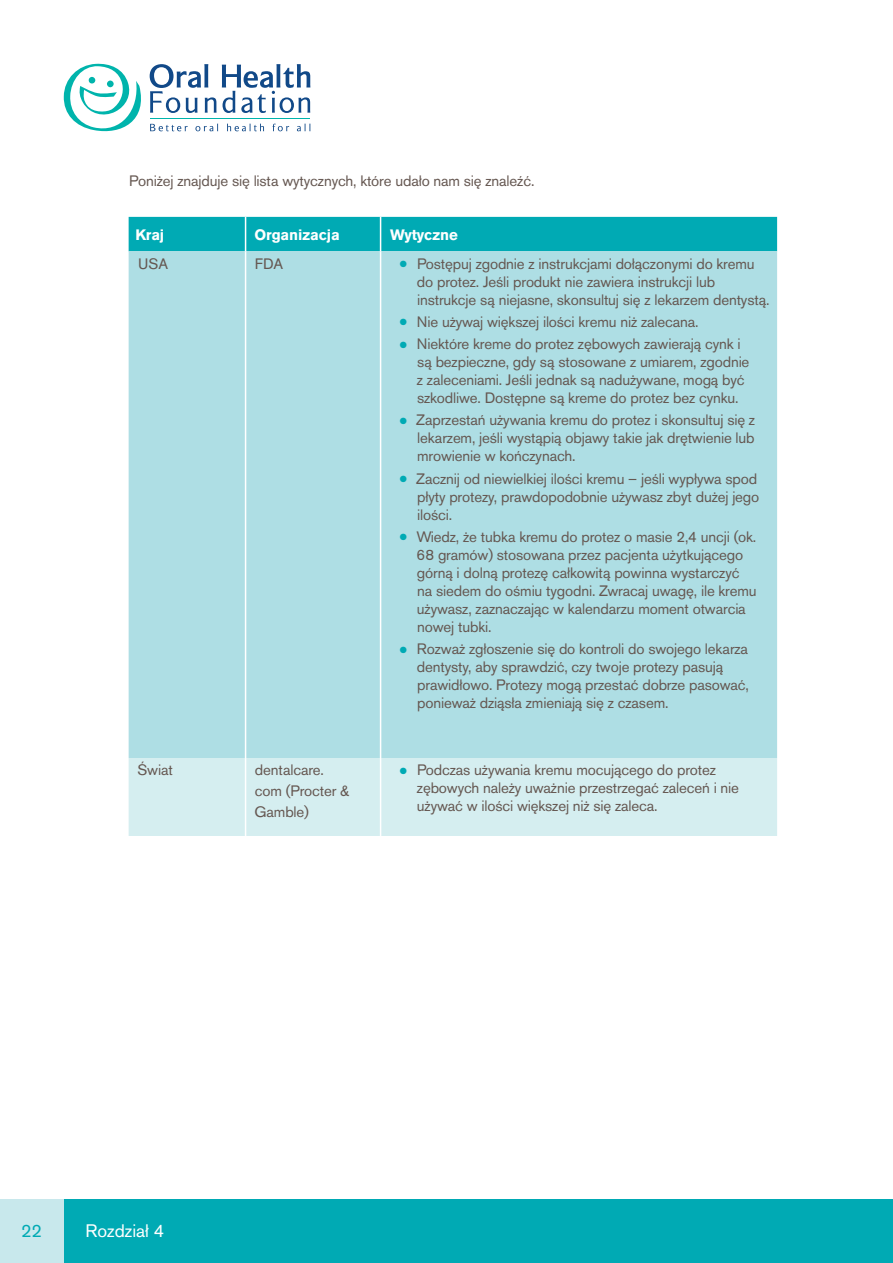
<style>
.page{position:relative;width:893px;height:1263px;background:#fff}
.page>*{position:absolute;margin:0;border:0;box-sizing:border-box;transform-origin:0 0}
.OHF_Header{font:18px "Akzidenz Grotesk Pro";color:#fff}
.t1{font:18px "Akzidenz Grotesk Pro";color:#00aab4}
.OHF_Body_Copy{font:15px/18px "Akzidenz Grotesk Pro";letter-spacing:-.01em;color:#655751}
.OHF_Bullets{font:15px/21px "Akzidenz Grotesk Pro";letter-spacing:-.01em;color:#655751}
.OHF_Bullets-2{font:700 15px "Akzidenz Grotesk Pro";letter-spacing:-.01em;color:#fff}
.s1{color:#00aab4}
</style>
<div class="page">
<svg style="left:64px;top:64px;width:246px;height:67px"></svg>
<hr style="left:150px;top:118px;width:160px;height:1px;background:#00b4ac">
<div style="left:0;top:1199px;width:893px;height:64px;background:#00aab4"></div>
<div style="left:0;top:1199px;width:63px;height:64px;background:#c8e8ec"></div>
<div style="left:129px;top:217px;width:648px;height:34px;background:#00aab4"></div>
<div style="left:129px;top:251px;width:648px;height:507px;background:#aedee4"></div>
<div style="left:129px;top:758px;width:648px;height:78px;background:#d5eef0"></div>
<hr style="left:245px;top:217px;width:1px;height:34px;background:#fff">
<hr style="left:380px;top:217px;width:1px;height:34px;background:#fff">
<hr style="left:245px;top:251px;width:1px;height:507px;background:#fff">
<hr style="left:380px;top:251px;width:1px;height:507px;background:#fff">
<hr style="left:245px;top:758px;width:1px;height:78px;background:#fff">
<hr style="left:380px;top:758px;width:1px;height:78px;background:#fff">
<p class="OHF_Body_Copy" style="left:129px;top:171px;width:407px">Poniżej znajduje się lista wytycznych, które udało nam się znaleźć.</p>
<p class="OHF_Bullets-2" style="left:135px;top:225px;width:30px">Kraj</p>
<p class="OHF_Bullets-2" style="left:254px;top:225px;width:87px">Organizacja</p>
<p class="OHF_Bullets-2" style="left:390px;top:225px;width:69px">Wytyczne</p>
<p class="OHF_Bullets" style="left:138px;top:253px;width:32px">USA</p>
<p class="OHF_Bullets" style="left:255px;top:253px;width:30px">FDA</p>
<p class="OHF_Body_Copy" style="left:417px;top:254px;width:354px;text-indent:-17px"><span class="s1">●</span> Postępuj zgodnie z instrukcjami dołączonymi do kremu do protez. Jeśli produkt nie zawiera instrukcji lub instrukcje są niejasne, skonsultuj się z lekarzem dentystą.</p>
<p class="OHF_Body_Copy" style="left:400px;top:312px;width:300px"><span class="s1">●</span> Nie używaj większej ilości kremu niż zalecana.</p>
<p class="OHF_Body_Copy" style="left:417px;top:335px;width:334px;text-indent:-17px"><span class="s1">●</span> Niektóre kreme do protez zębowych zawierają cynk i są bezpieczne, gdy są stosowane z umiarem, zgodnie z zaleceniami. Jeśli jednak są nadużywane, mogą być szkodliwe. Dostępne są kreme do protez bez cynku.</p>
<p class="OHF_Body_Copy" style="left:417px;top:411px;width:339px;text-align:justify;text-indent:-17px"><span class="s1">●</span> Zaprzestań używania kremu do protez i skonsultuj się z lekarzem, jeśli wystąpią objawy takie jak drętwienie lub mrowienie w kończynach.</p>
<p class="OHF_Body_Copy" style="left:417px;top:469px;width:344px;text-indent:-17px"><span class="s1">●</span> Zacznij od niewielkiej ilości kremu – jeśli wypływa spod płyty protezy, prawdopodobnie używasz zbyt dużej jego ilości.</p>
<p class="OHF_Body_Copy" style="left:417px;top:528px;width:342px;text-indent:-17px"><span class="s1">●</span> Wiedz, że tubka kremu do protez o masie 2,4 uncji (ok.<br>68 gramów) stosowana przez pacjenta użytkującego górną i dolną protezę całkowitą powinna wystarczyć na siedem do ośmiu tygodni. Zwracaj uwagę, ile kremu używasz, zaznaczając w kalendarzu moment otwarcia nowej tubki.</p>
<p class="OHF_Body_Copy" style="left:417px;top:640px;width:334px;text-indent:-17px"><span class="s1">●</span> Rozważ zgłoszenie się do kontroli do swojego lekarza dentysty, aby sprawdzić, czy twoje protezy pasują prawidłowo. Protezy mogą przestać dobrze pasować, ponieważ dziąsła zmieniają się z czasem.</p>
<p class="OHF_Bullets" style="left:137px;top:759px;width:37px">Świat</p>
<p class="OHF_Bullets" style="left:255px;top:759px;width:96px">dentalcare. com (Procter &amp;<br>Gamble)</p>
<p class="OHF_Body_Copy" style="left:417px;top:761px;width:324px;text-indent:-17px"><span class="s1">●</span> Podczas używania kremu mocującego do protez zębowych należy uważnie przestrzegać zaleceń i nie używać w ilości większej niż się zaleca.</p>
<p class="t1" style="left:21px;top:1218px;width:22px">22</p>
<p class="OHF_Header" style="left:85px;top:1218px;width:80px">Rozdział 4</p>
</div>
